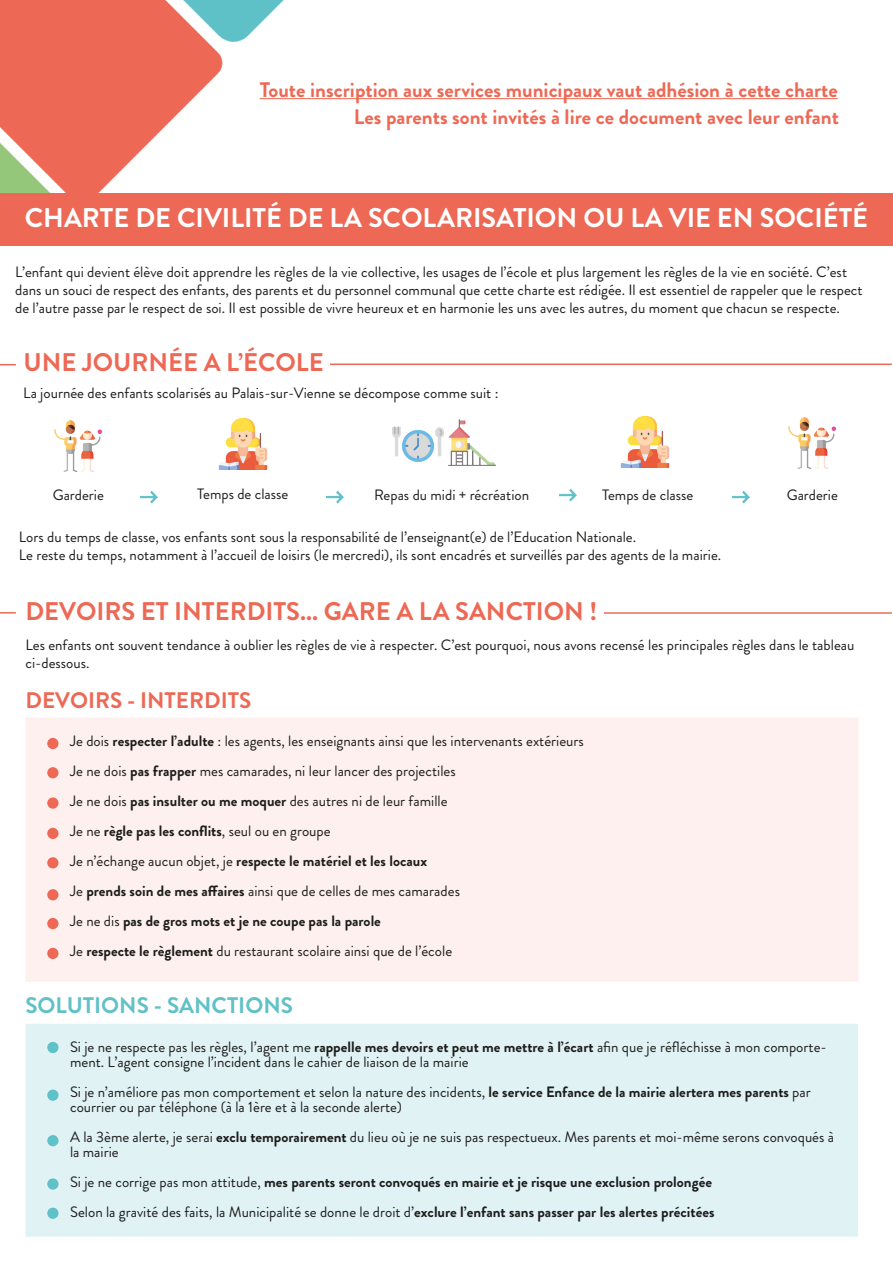
<style>
.page{position:relative;width:893px;height:1263px;background:#fff}
.page>*{position:absolute;margin:0;border:0;box-sizing:border-box;transform-origin:0 0}
.t1{font:700 27px "Brandon Grotesque";color:#fff}
.t2{font:700 25.5px "Brandon Grotesque";color:#ed6955}
.t3{font:700 22.5px "Brandon Grotesque";color:#61c1c8}
.t4{font:700 22.5px "Brandon Grotesque";color:#ed6955}
.t5{font:700 21px/27.9px "Brandon Grotesque";color:#ed6955;text-align:right}
.t6{font:15px/30px "Brandon Grotesque";color:#1d1d1b}
.t7{font:700 15px/30px "Brandon Grotesque";color:#1d1d1b}
.s1{font-weight:700}
.s2{font-weight:400}
</style>
<div class="page">
<img style="left:0;top:0;width:294px;height:193px">
<hr style="left:260px;top:98px;width:578px;height:1px;background:#ed6955">
<div style="left:0;top:193px;width:893px;height:52px;background:#ed6955"></div>
<hr style="left:330px;top:363px;width:562px;height:2px;background:#ed6955">
<svg style="left:0;top:364px;width:16px;height:1px"></svg>
<img style="left:54px;top:420px;width:48px;height:51px">
<img style="left:218px;top:418px;width:50px;height:51px">
<img style="left:392px;top:426px;width:51px;height:36px">
<img style="left:449px;top:419px;width:46px;height:47px">
<img style="left:620px;top:416px;width:50px;height:51px">
<img style="left:788px;top:417px;width:48px;height:51px">
<img style="left:141px;top:491px;width:17px;height:13px">
<img style="left:327px;top:491px;width:17px;height:13px">
<img style="left:559px;top:489px;width:17px;height:13px">
<img style="left:733px;top:491px;width:17px;height:13px">
<div style="left:25px;top:1024px;width:833px;height:213px;background:#e0f2f4"></div>
<div style="left:25px;top:718px;width:834px;height:264px;background:#fdf0ee"></div>
<hr style="left:604px;top:612px;width:288px;height:2px;background:#ed6955">
<svg style="left:0;top:612px;width:16px;height:2px"></svg>
<div style="left:47px;top:738px;width:12px;height:11px;background:#ed6955;border-radius:50%"></div>
<div style="left:47px;top:767px;width:12px;height:11px;background:#ed6955;border-radius:50%"></div>
<div style="left:47px;top:797px;width:12px;height:12px;background:#ed6955;border-radius:50%"></div>
<div style="left:47px;top:828px;width:12px;height:11px;background:#ed6955;border-radius:50%"></div>
<div style="left:47px;top:857px;width:12px;height:11px;background:#ed6955;border-radius:50%"></div>
<div style="left:47px;top:889px;width:12px;height:11px;background:#ed6955;border-radius:50%"></div>
<div style="left:47px;top:918px;width:12px;height:11px;background:#ed6955;border-radius:50%"></div>
<div style="left:47px;top:948px;width:12px;height:11px;background:#ed6955;border-radius:50%"></div>
<div style="left:47px;top:1207px;width:12px;height:12px;background:#61c1c8;border-radius:50%"></div>
<div style="left:47px;top:1178px;width:12px;height:12px;background:#61c1c8;border-radius:50%"></div>
<div style="left:47px;top:1135px;width:12px;height:11px;background:#61c1c8;border-radius:50%"></div>
<h3 class="t5" style="left:260px;top:76px;width:581px">Toute inscription aux services municipaux vaut adhésion à cette charte<br>Les parents sont invités à lire ce document avec leur enfant</h3>
<h1 class="t1" style="left:25px;top:199px;width:845px">CHARTE DE CIVILITÉ DE LA SCOLARISATION OU LA VIE EN SOCIÉTÉ</h1>
<p class="t6" style="left:15px;top:263px;width:849px;line-height:18px">L’enfant qui devient élève doit apprendre les règles de la vie collective, les usages de l’école et plus largement les règles de la vie en société. C’est dans un souci de respect des enfants, des parents et du personnel communal que cette charte est rédigée. Il est essentiel de rappeler que le respect de l’autre passe par le respect de soi. Il est possible de vivre heureux et en harmonie les uns avec les autres, du moment que chacun se respecte.</p>
<h2 class="t2" style="left:23px;top:345px;width:302px">UNE JOURNÉE A L’ÉCOLE</h2>
<p class="t6" style="left:23px;top:378px;width:477px">La journée des enfants scolarisés au Palais-sur-Vienne se décompose comme suit :</p>
<p class="t6" style="left:53px;top:480px;width:53px">Garderie</p>
<p class="t6" style="left:197px;top:479px;width:93px">Temps de classe</p>
<p class="t6" style="left:374px;top:480px;width:157px">Repas du midi + récréation</p>
<p class="t6" style="left:602px;top:480px;width:93px">Temps de classe</p>
<p class="t6" style="left:787px;top:480px;width:53px">Garderie</p>
<p class="t6" style="left:19px;top:528px;width:704px;line-height:18px">Lors du temps de classe, vos enfants sont sous la responsabilité de l’enseignant(e) de l’Education Nationale.<br>Le reste du temps, notamment à l’accueil de loisirs (le mercredi), ils sont encadrés et surveillés par des agents de la mairie.</p>
<h2 class="t2" style="left:25px;top:594px;width:574px">DEVOIRS ET INTERDITS... GARE A LA SANCTION !</h2>
<p class="t6" style="left:25px;top:636px;width:830px;line-height:18px">Les enfants ont souvent tendance à oublier les règles de vie à respecter. C’est pourquoi, nous avons recensé les principales règles dans le tableau ci-dessous.</p>
<h3 class="t4" style="left:25px;top:684px;width:227px">DEVOIRS - INTERDITS</h3>
<p class="t6" style="left:70px;top:726px;width:515px">Je dois <span class="s1">respecter l’adulte</span> : les agents, les enseignants ainsi que les intervenants extérieurs Je ne dois <span class="s1">pas frapper</span> mes camarades, ni leur lancer des projectiles<br>Je ne dois <span class="s1">pas insulter ou me moquer</span> des autres ni de leur famille<br>Je ne <span class="s1">règle pas les conflits</span>, seul ou en groupe<br>Je n’échange aucun objet, je <span class="s1">respecte le matériel et les locaux<br></span>Je <span class="s1">prends soin de mes affaires</span> ainsi que de celles de mes camarades<br>Je ne dis <span class="s1">pas de gros mots et je ne coupe pas la parole<br></span>Je <span class="s1">respecte le règlement</span> du restaurant scolaire ainsi que de l’école</p>
<h3 class="t3" style="left:25px;top:989px;width:269px">SOLUTIONS - SANCTIONS</h3>
<p class="t6" style="left:70px;top:1040px;width:758px;line-height:15px">Si je ne respecte pas les règles, l’agent me <span class="s1">rappelle mes devoirs et peut me mettre à l’écart</span> afin que je réfléchisse à mon comporte&shy;ment. L’agent consigne l’incident dans le cahier de liaison de la mairie</p>
<p class="t6" style="left:70px;top:1085px;width:742px;line-height:15px">Si je n’améliore pas mon comportement et selon la nature des incidents, <span class="s1">le service Enfance de la mairie alertera mes parents</span> par courrier ou par téléphone (à la 1ère et à la seconde alerte)</p>
<p class="t6" style="left:70px;top:1130px;width:765px;line-height:15px">A la 3ème alerte, je serai <span class="s1">exclu temporairement</span> du lieu où je ne suis pas respectueux. Mes parents et moi-même serons convoqués à la mairie</p>
<p class="t7" style="left:70px;top:1167px;width:646px"><span class="s2">Si je ne corrige pas mon attitude,</span> mes parents seront convoqués en mairie et je risque une exclusion prolongée<br><span class="s2">Selon la gravité des faits, la Municipalité se donne le droit d’</span>exclure l’enfant sans passer par les alertes précitées</p>
</div>
